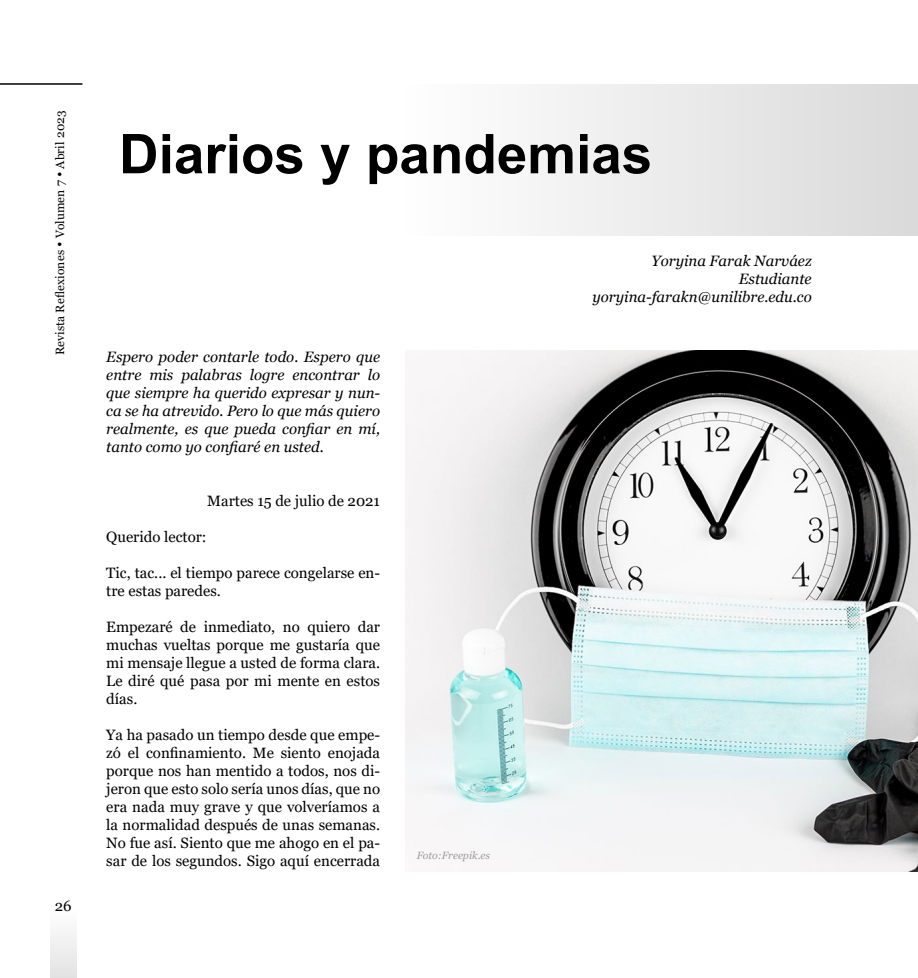
<style>
.page{position:relative;width:918px;height:978px;background:#fff}
.page>*{position:absolute;margin:0;border:0;box-sizing:border-box;transform-origin:0 0}
.t1{font:700 54.75px "Arial";color:#000}
.t2{font:15px/18px "Georgia";color:#000;text-align:justify}
.t3{font:italic 15px/18px "Georgia";color:#000;text-align:right}
.t4{font:12px "Georgia";letter-spacing:.01em;color:#000}
.t5{font:italic 10.5px "Georgia";color:#9d9d9c}
</style>
<div class="page">
<hr style="left:0;top:83px;width:82px;height:2px;background:#000">
<div style="left:50px;top:909px;width:27px;height:69px;background:linear-gradient(to bottom,#fefefe,#e3e3e3)"></div>
<div style="left:406px;top:84px;width:512px;height:151px;background:linear-gradient(to right,#fefefe,#dadada)"></div>
<img style="left:406px;top:351px;width:512px;height:521px">
<p class="t4" style="left:53px;top:355px;width:246px;rotate:-90deg">Revista Reflexiones • Volumen 7 • Abril 2023</p>
<p class="t2" style="left:55px;top:897px;width:18px">26</p>
<h1 class="t1" style="left:119px;top:115px;width:535px">Diarios y pandemias</h1>
<p class="t3" style="left:106px;top:348px;width:275px;text-align:justify">Espero poder contarle todo. Espero que entre mis palabras logre encontrar lo que siempre ha querido expresar y nun&shy;ca se ha atrevido. Pero lo que más quiero realmente, es que pueda confiar en mí, tanto como yo confiaré en usted.</p>
<p class="t2" style="left:207px;top:492px;width:174px">Martes 15 de julio de 2021</p>
<p class="t2" style="left:106px;top:528px;width:102px">Querido lector:</p>
<p class="t2" style="left:106px;top:564px;width:275px">Tic, tac... el tiempo parece congelarse en&shy;tre estas paredes.</p>
<p class="t2" style="left:106px;top:618px;width:275px">Empezaré de inmediato, no quiero dar muchas vueltas porque me gustaría que mi mensaje llegue a usted de forma clara.<br>Le diré qué pasa por mi mente en estos días.</p>
<p class="t2" style="left:106px;top:726px;width:275px">Ya ha pasado un tiempo desde que empe&shy;zó el confinamiento. Me siento enojada porque nos han mentido a todos, nos di&shy;jeron que esto solo sería unos días, que no era nada muy grave y que volveríamos a la normalidad después de unas semanas.<br>No fue así. Siento que me ahogo en el pa&shy;sar de los segundos. Sigo aquí encerrada</p>
<p class="t5" style="left:417px;top:849px;width:75px">Foto:Freepik.es</p>
<p class="t3" style="left:592px;top:252px;width:221px">Yoryina Farak Narváez<br>Estudiante yoryina-farakn@unilibre.edu.co</p>
</div>
